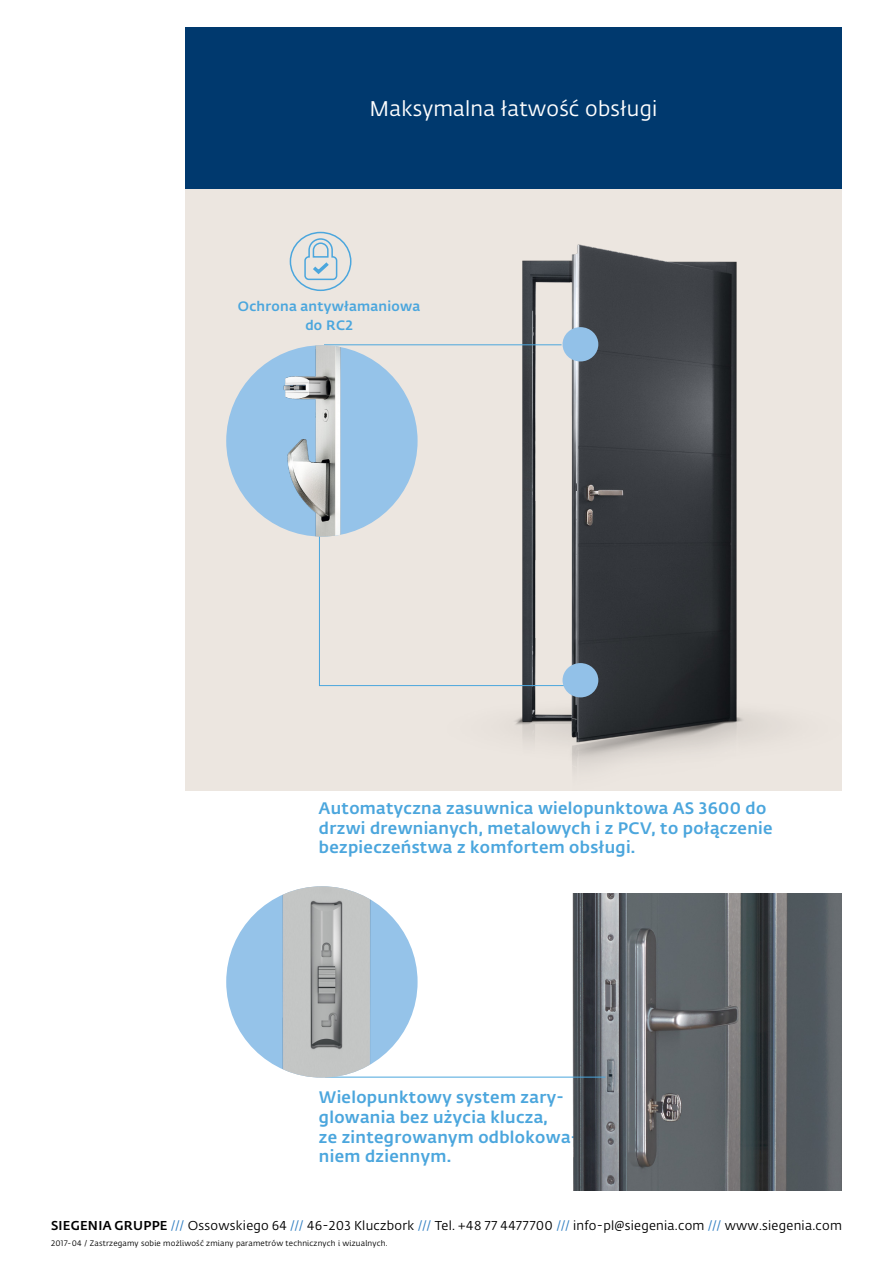
<style>
.page{position:relative;width:893px;height:1263px;background:#fff}
.page>*{position:absolute;margin:0;border:0;box-sizing:border-box;transform-origin:0 0}
.t1{font:21px "Fedra Sans Alt Pro";letter-spacing:.01em;color:#fff}
.t2{font:500 16.5px/19.5px "Fedra Sans Alt Pro";letter-spacing:.02em;color:#4ba6dd}
.t3{font:500 13.5px/19.5px "Fedra Sans Alt Pro";letter-spacing:.02em;color:#4ba6dd;text-align:center}
.t4{font:12.75px "Fedra Sans Alt Pro";letter-spacing:.02em;color:#000}
.t5{font:7.8px "Fedra Sans Alt Pro";letter-spacing:.02em;color:#000}
.s1{font-weight:500}
.s2{color:#2e7dc1}
</style>
<div class="page">
<div style="left:185px;top:28px;width:657px;height:161px;background:#00396e"></div>
<div style="left:185px;top:189px;width:657px;height:602px;background:#ece6e0"></div>
<img style="left:317px;top:231px;width:452px;height:540px">
<svg style="left:319px;top:511px;width:247px;height:175px"></svg>
<div style="left:563px;top:327px;width:35px;height:34px;background:#92c1e8;border-radius:50%"></div>
<div style="left:563px;top:663px;width:35px;height:34px;background:#92c1e8;border-radius:50%"></div>
<div style="left:290px;top:232px;width:61px;height:59px;border:2px solid #4ba6dd;border-radius:50%"></div>
<svg style="left:304px;top:237px;width:34px;height:44px"></svg>
<hr style="left:324px;top:344px;width:238px;height:1px;background:#4ba6dd">
<div style="left:226px;top:345px;width:192px;height:192px;background:#95c3e9;border-radius:50%"></div>
<img style="left:266px;top:345px;width:150px;height:192px">
<img style="left:568px;top:893px;width:274px;height:298px">
<hr style="left:325px;top:1077px;width:280px;height:1px;background:#4ba6dd">
<img style="left:226px;top:886px;width:192px;height:192px;border-radius:96px">
<p class="t1" style="left:370px;top:94px;width:289px">Maksymalna łatwość obsługi</p>
<p class="t3" style="left:238px;top:295px;width:184px">Ochrona antywłamaniowa do RC2</p>
<p class="t2" style="left:319px;top:798px;width:455px">Automatyczna zasuwnica wielopunktowa AS 3600 do drzwi drewnianych, metalowych i z PCV, to połączenie bezpieczeństwa z komfortem obsługi.</p>
<p class="t2" style="left:319px;top:1087px;width:261px">Wielopunktowy system zary&shy;glowania bez użycia klucza,<br>ze zintegrowanym odblokowa&shy;niem dziennym.</p>
<p class="t4" style="left:51px;top:1217px;width:792px"><span class="s1">SIEGENIA GRUPPE</span> <span class="s2">///</span> Ossowskiego 64 <span class="s2">///</span> 46-203 Kluczbork <span class="s2">///</span> Tel. +48 77 4477700 <span class="s2">///</span> info-pl@siegenia.com <span class="s2">///</span> www.siegenia.com</p>
<p class="t5" style="left:51px;top:1237px;width:338px">2017-04 / Zastrzegamy sobie możliwość zmiany parametrów technicznych i wizualnych.</p>
</div>
